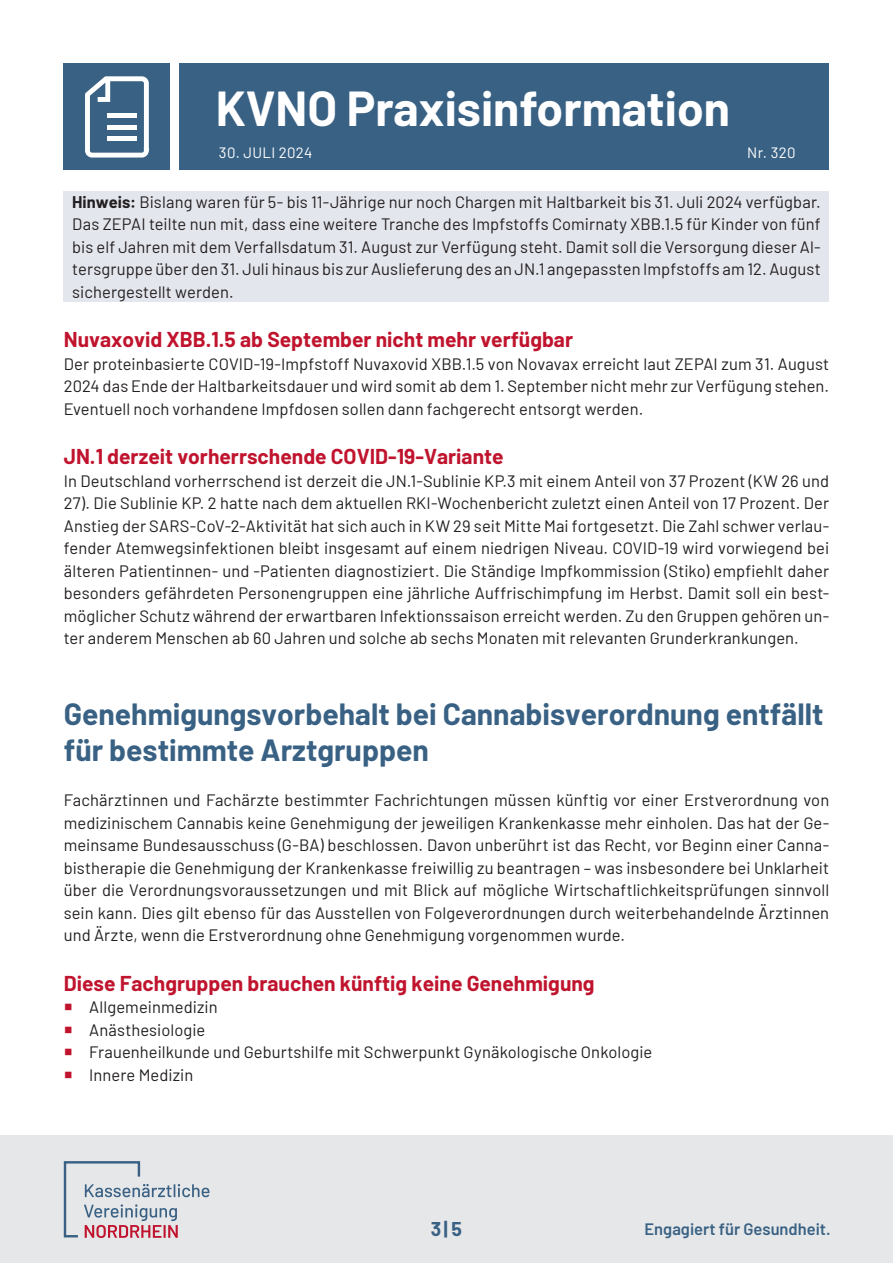
<style>
.page{position:relative;width:893px;height:1263px;background:#fff}
.page>*{position:absolute;margin:0;border:0;box-sizing:border-box;transform-origin:0 0}
.t1{font:700 48px "Barlow";color:#fff}
._3_0_-_Numerische_Aufzählung{font:700 30px/36px "Barlow";color:#396184}
._3_0_-_Numerische_Aufzählung-2{font:700 21px "Barlow";color:#c0142e}
._1_0_-_Fließtext___11_15{font:700 21px "Barlow";color:#c0142e}
.t2{font:700 19.5px "Barlow";color:#396184}
._3_0_-_Numerische_Aufzählung-3{font:16.5px/22.5px "Barlow";letter-spacing:.005em;color:#231f20;text-align:justify}
.t3{font:600 16.5px "Barlow";color:#396184}
.t4{font:15px "Barlow";letter-spacing:.02em;color:#fff}
.s1{font-weight:700}
.s2{color:#c0142e}
</style>
<div class="page">
<div style="left:180px;top:64px;width:649px;height:106px;background:#396184"></div>
<div style="left:64px;top:64px;width:106px;height:106px;background:#396184"></div>
<svg style="left:85px;top:76px;width:64px;height:82px"></svg>
<div style="left:107px;top:113px;width:30px;height:5px;background:#fff"></div>
<div style="left:107px;top:125px;width:30px;height:5px;background:#fff"></div>
<div style="left:107px;top:136px;width:30px;height:5px;background:#fff"></div>
<div style="left:0;top:1135px;width:893px;height:128px;background:#e6e7e9"></div>
<svg style="left:64px;top:1161px;width:145px;height:77px"></svg>
<div style="left:64px;top:191px;width:765px;height:111px;background:#e4e6ed"></div>
<h1 class="t1" style="left:216px;top:73px;width:516px">KVNO Praxisinformation</h1>
<p class="t4" style="left:219px;top:142px;width:95px">30. JULI 2024</p>
<p class="t4" style="left:747px;top:142px;width:50px">Nr. 320</p>
<p class="_3_0_-_Numerische_Aufzählung-3" style="left:72px;top:189px;width:750px"><span class="s1">Hinweis:</span> Bislang waren für 5- bis 11-Jährige nur noch Chargen mit Haltbarkeit bis 31. Juli 2024 verfügbar.<br>Das ZEPAI teilte nun mit, dass eine weitere Tranche des Impfstoffs Comirnaty XBB.1.5 für Kinder von fünf bis elf Jahren mit dem Verfallsdatum 31. August zur Verfügung steht. Damit soll die Versorgung dieser Al&shy;tersgruppe über den 31. Juli hinaus bis zur Auslieferung des an JN.1 angepassten Impfstoffs am 12. August sichergestellt werden.</p>
<p class="_3_0_-_Numerische_Aufzählung-2" style="left:64px;top:324px;width:511px">Nuvaxovid XBB.1.5 ab September nicht mehr verfügbar</p>
<p class="_3_0_-_Numerische_Aufzählung-3" style="left:64px;top:351px;width:767px">Der proteinbasierte COVID-19-Impfstoff Nuvaxovid XBB.1.5 von Novavax erreicht laut ZEPAI zum 31. August 2024 das Ende der Haltbarkeitsdauer und wird somit ab dem 1. September nicht mehr zur Verfügung stehen.<br>Eventuell noch vorhandene Impfdosen sollen dann fachgerecht entsorgt werden.</p>
<p class="_1_0_-_Fließtext___11_15" style="left:64px;top:441px;width:441px">JN.1 derzeit vorherrschende COVID-19-Variante</p>
<p class="_3_0_-_Numerische_Aufzählung-3" style="left:64px;top:468px;width:767px">In Deutschland vorherrschend ist derzeit die JN.1-Sublinie KP.3 mit einem Anteil von 37 Prozent (KW 26 und 27). Die Sublinie KP. 2 hatte nach dem aktuellen RKI-Wochenbericht zuletzt einen Anteil von 17 Prozent. Der Anstieg der SARS-CoV-2-Aktivität hat sich auch in KW 29 seit Mitte Mai fortgesetzt. Die Zahl schwer verlau&shy;fender Atemwegsinfektionen bleibt insgesamt auf einem niedrigen Niveau. COVID-19 wird vorwiegend bei älteren Patientinnen- und -Patienten diagnostiziert. Die Ständige Impfkommission (Stiko) empfiehlt daher besonders gefährdeten Personengruppen eine jährliche Auffrischimpfung im Herbst. Damit soll ein best&shy;möglicher Schutz während der erwartbaren Infektionssaison erreicht werden. Zu den Gruppen gehören un&shy;ter anderem Menschen ab 60 Jahren und solche ab sechs Monaten mit relevanten Grunderkrankungen.</p>
<p class="_3_0_-_Numerische_Aufzählung" style="left:64px;top:694px;width:761px">Genehmigungsvorbehalt bei Cannabisverordnung entfällt für bestimmte Arztgruppen</p>
<p class="_3_0_-_Numerische_Aufzählung-3" style="left:64px;top:788px;width:767px">Fachärztinnen und Fachärzte bestimmter Fachrichtungen müssen künftig vor einer Erstverordnung von medizinischem Cannabis keine Genehmigung der jeweiligen Krankenkasse mehr einholen. Das hat der Ge&shy;meinsame Bundesausschuss (G-BA) beschlossen. Davon unberührt ist das Recht, vor Beginn einer Canna&shy;bistherapie die Genehmigung der Krankenkasse freiwillig zu beantragen – was insbesondere bei Unklarheit über die Verordnungsvoraussetzungen und mit Blick auf mögliche Wirtschaftlichkeitsprüfungen sinnvoll sein kann. Dies gilt ebenso für das Ausstellen von Folgeverordnungen durch weiterbehandelnde Ärztinnen und Ärzte, wenn die Erstverordnung ohne Genehmigung vorgenommen wurde.</p>
<p class="_3_0_-_Numerische_Aufzählung-2" style="left:64px;top:968px;width:532px">Diese Fachgruppen brauchen künftig keine Genehmigung</p>
<p class="_3_0_-_Numerische_Aufzählung-3" style="left:64px;top:995px;width:155px"><span class="s2">○</span> Allgemeinmedizin</p>
<p class="_3_0_-_Numerische_Aufzählung-3" style="left:64px;top:1017px;width:143px"><span class="s2">○</span> Anästhesiologie</p>
<p class="_3_0_-_Numerische_Aufzählung-3" style="left:64px;top:1040px;width:590px"><span class="s2">○</span> Frauenheilkunde und Geburtshilfe mit Schwerpunkt Gynäkologische Onkologie</p>
<p class="_3_0_-_Numerische_Aufzählung-3" style="left:64px;top:1062px;width:131px"><span class="s2">○</span> Innere Medizin</p>
<p class="t2" style="left:431px;top:1214px;width:33px">3| 5</p>
<p class="t3" style="left:645px;top:1217px;width:188px">Engagiert für Gesundheit.</p>
</div>
